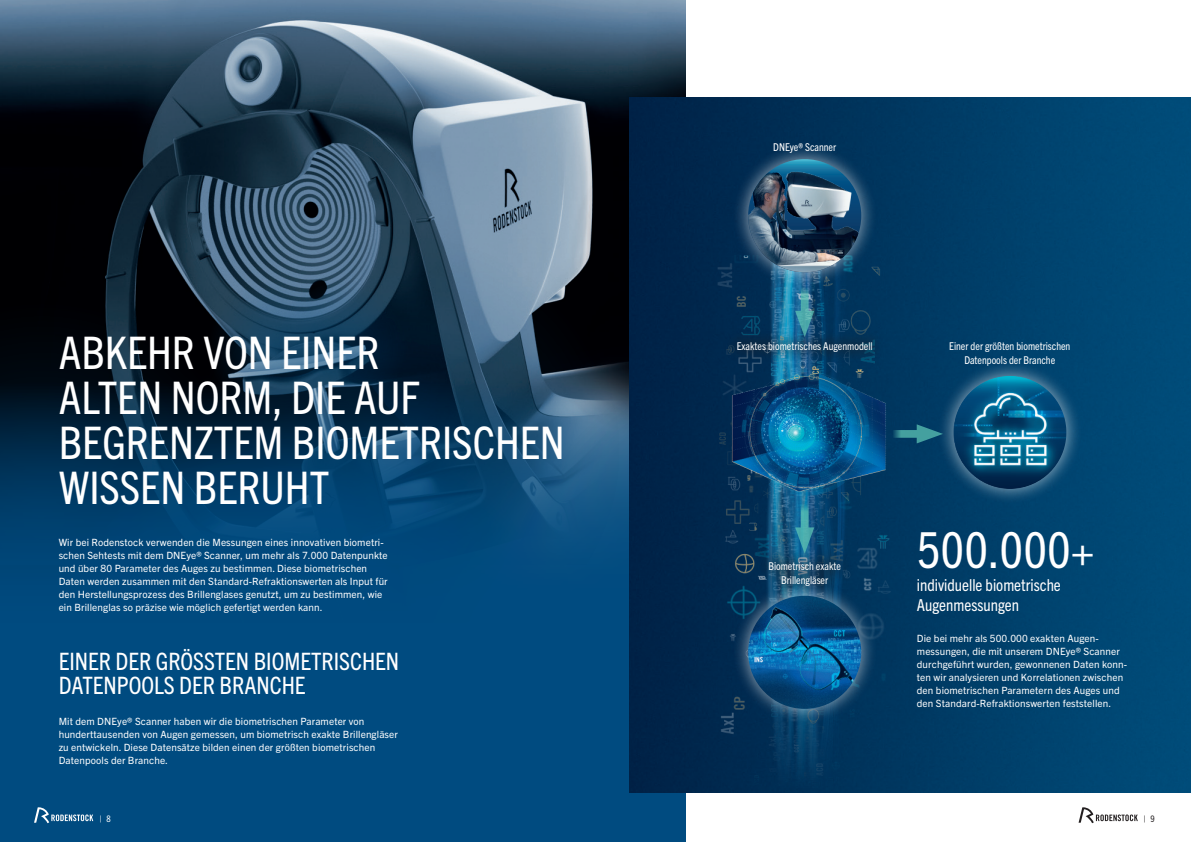
<style>
.page{position:relative;width:1191px;height:842px;background:#fff}
.page>*{position:absolute;margin:0;border:0;box-sizing:border-box;transform-origin:0 0}
.t1{font:condensed 49.8px "Trade Gothic Next LT Pro";color:#fff}
.t2{font:condensed 45px/45px "Trade Gothic Next LT Pro";color:#fff}
.t3{font:condensed 24px/24px "Trade Gothic Next LT Pro";color:#fff}
.t4{font:condensed 16.5px/20px "Trade Gothic Next LT Pro";color:#fff}
.t5{font:condensed 10.8px/14.4px "Trade Gothic Next LT Pro";color:#fff;text-align:center}
.t6{font:10px/13px "Trade Gothic Next LT Pro";letter-spacing:.01em;color:#fff}
.t7{font:condensed 9px "Trade Gothic Next LT Pro";color:#fff}
.t8{font:condensed 9px "Trade Gothic Next LT Pro";color:#231f20}
</style>
<div class="page">
<img style="left:0;top:0;width:685px;height:340px">
<svg style="left:0;top:296px;width:188px;height:128px;background:#030b13"></svg>
<svg style="left:0;top:382px;width:32px;height:49px;background:#001628"></svg>
<svg style="left:188px;top:234px;width:432px;height:148px;background:#384f62"></svg>
<svg style="left:74px;top:382px;width:423px;height:49px;background:#052239"></svg>
<svg style="left:0;top:431px;width:497px;height:177px;background:#023e69"></svg>
<div style="left:280px;top:608px;width:59px;height:234px;background:#004b80"></div>
<div style="left:0;top:550px;width:280px;height:292px;background:#004b80"></div>
<svg style="left:497px;top:345px;width:132px;height:205px;background:#1f4f73"></svg>
<div style="left:339px;top:550px;width:346px;height:292px;background:#004b80"></div>
<svg style="left:273px;top:280px;width:134px;height:134px;background:#11314a"></svg>
<svg style="left:206px;top:280px;width:134px;height:134px;background:#1e4059"></svg>
<img style="left:629px;top:98px;width:562px;height:694px">
<img style="left:629px;top:256px;width:427px;height:536px">
<div style="left:732px;top:580px;width:145px;height:144px;background:#fff;opacity:.5"></div>
<img style="left:748px;top:596px;width:113px;height:113px;border-radius:57px">
<div style="left:937px;top:360px;width:145px;height:145px;background:#fff;opacity:.5"></div>
<img style="left:953px;top:376px;width:113px;height:113px">
<div style="left:732px;top:143px;width:145px;height:145px;background:#fff;opacity:.5"></div>
<img style="left:748px;top:159px;width:113px;height:113px;border-radius:57px">
<img style="left:725px;top:358px;width:170px;height:140px">
<svg style="left:887px;top:430px;width:29px;height:8px"></svg>
<svg style="left:916px;top:424px;width:27px;height:19px"></svg>
<svg style="left:801px;top:281px;width:7px;height:30px"></svg>
<svg style="left:795px;top:311px;width:19px;height:18px"></svg>
<svg style="left:801px;top:498px;width:7px;height:29px"></svg>
<svg style="left:795px;top:527px;width:19px;height:21px"></svg>
<div style="left:724px;top:329px;width:160px;height:35px;background:#231f20;opacity:.5"></div>
<div style="left:756px;top:548px;width:97px;height:50px;background:#231f20;opacity:.5"></div>
<svg style="left:1078px;top:807px;width:59px;height:16px"></svg>
<svg style="left:34px;top:807px;width:59px;height:16px"></svg>
<h2 class="t2" style="left:59px;top:327px;width:508px">ABKEHR VON EINER<br>ALTEN NORM, DIE AUF<br>BEGRENZTEM BIOMETRISCHEN<br>WISSEN BERUHT</h2>
<p class="t6" style="left:59px;top:535px;width:330px">Wir bei Rodenstock verwenden die Messungen eines innovativen biometri&shy;schen Sehtests mit dem DNEye® Scanner, um mehr als 7.000 Datenpunkte und über 80 Parameter des Auges zu bestimmen. Diese biometrischen Daten werden zusammen mit den Standard-Refraktionswerten als Input für den Herstellungsprozess des Brillenglases genutzt, um zu bestimmen, wie ein Brillenglas so präzise wie möglich gefertigt werden kann.</p>
<h3 class="t3" style="left:59px;top:648px;width:342px">EINER DER GRÖSSTEN BIOMETRISCHEN<br>DATENPOOLS DER BRANCHE</h3>
<p class="t6" style="left:59px;top:714px;width:341px">Mit dem DNEye® Scanner haben wir die biometrischen Parameter von hunderttausenden von Augen gemessen, um biometrisch exakte Brillengläser zu entwickeln. Diese Datensätze bilden einen der größten biometrischen Datenpools der Branche.</p>
<p class="t5" style="left:773px;top:140px;width:64px">DNEye® Scanner</p>
<p class="t5" style="left:736px;top:338px;width:137px">Exaktes biometrisches Augenmodell</p>
<p class="t5" style="left:949px;top:338px;width:123px">Einer der größten biometrischen<br>Datenpools der Branche</p>
<p class="t5" style="left:768px;top:558px;width:74px">Biometrisch exakte<br>Brillengläser</p>
<h1 class="t1" style="left:917px;top:516px;width:179px">500.000+</h1>
<h3 class="t4" style="left:917px;top:574px;width:145px">individuelle biometrische<br>Augenmessungen</h3>
<p class="t6" style="left:917px;top:631px;width:212px">Die bei mehr als 500.000 exakten Augen&shy;messungen, die mit unserem DNEye® Scanner durchgeführt wurden, gewonnenen Daten konn&shy;ten wir analysieren und Korrelationen zwischen den biometrischen Parametern des Auges und den Standard-Refraktionswerten feststellen.</p>
<p class="t7" style="left:100px;top:812px;width:12px">| 8</p>
<p class="t8" style="left:1143px;top:812px;width:12px">| 9</p>
</div>
